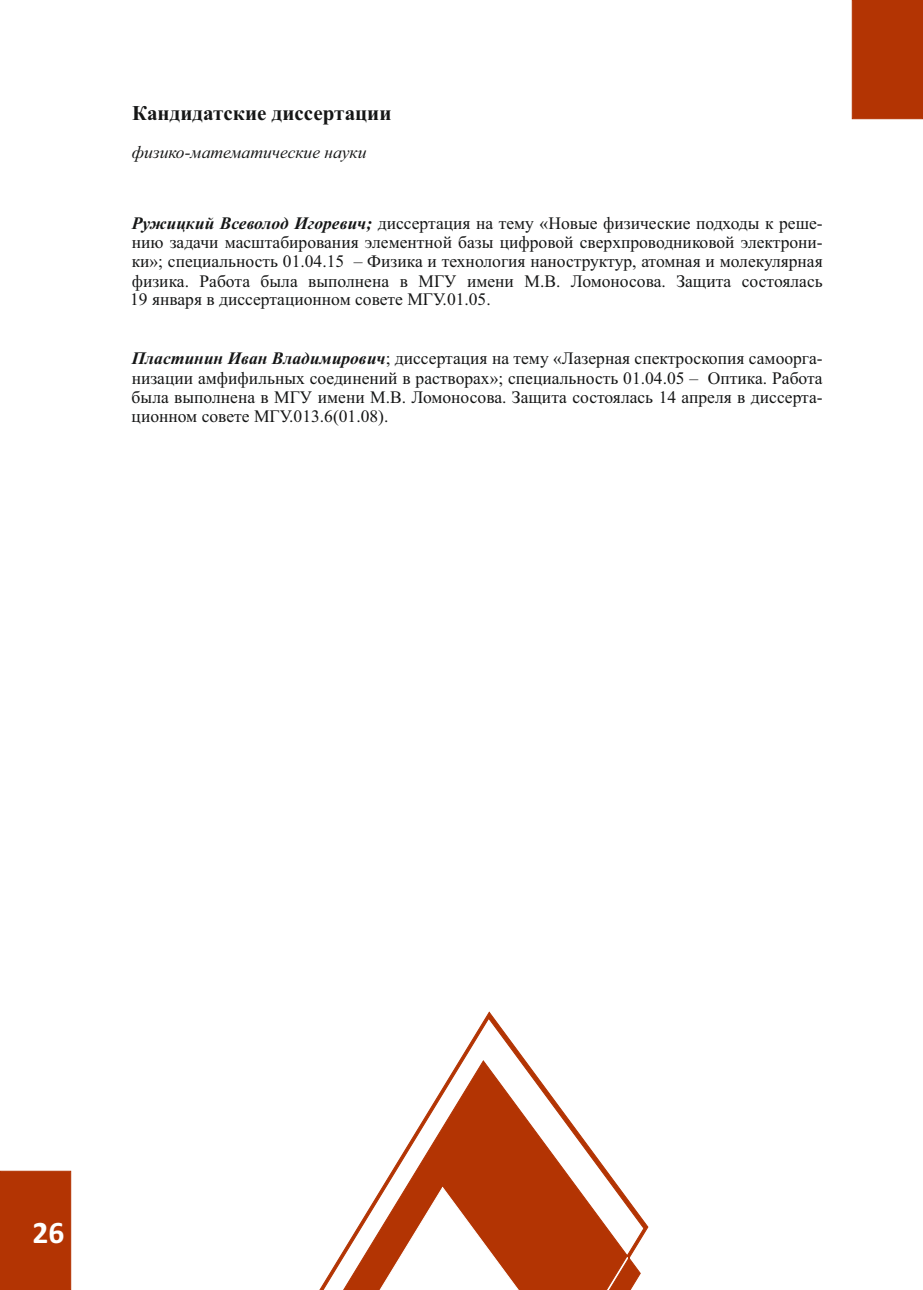
<style>
.page{position:relative;width:923px;height:1290px;background:#fff}
.page>*{position:absolute;margin:0;border:0;box-sizing:border-box;transform-origin:0 0}
.t1{font:700 31.5px "Calibri";color:#fff}
.t2{font:700 21px "Times New Roman";color:#151616}
.t3{font:17.5px/19.4px "Times New Roman";color:#151616;text-align:justify}
.t4{font:italic 17.5px "Times New Roman";color:#151616}
.s1{font-weight:700;font-style:italic}
</style>
<div class="page">
<div style="left:851px;top:0;width:72px;height:120px;background:#b33403"></div>
<div style="left:0;top:1170px;width:72px;height:120px;background:#b33403"></div>
<svg style="left:319px;top:1011px;width:330px;height:279px"></svg>
<p class="t2" style="left:132px;top:106px;width:261px">Кандидатские диссертации</p>
<p class="t4" style="left:132px;top:146px;width:236px">физико-математические науки</p>
<p class="t3" style="left:132px;top:215px;width:692px"><span class="s1">Ружицкий Всеволод Игоревич;</span> диссертация на тему «Новые физические подходы к реше&shy;нию задачи масштабирования элементной базы цифровой сверхпроводниковой электрони&shy;ки»; специальность 01.04.15 ‒ Физика и технология наноструктур, атомная и молекулярная физика. Работа была выполнена в МГУ имени М.В. Ломоносова. Защита состоялась</p>
<p class="t3" style="left:130px;top:292px;width:362px">19 января в диссертационном совете МГУ.01.05.</p>
<p class="t3" style="left:132px;top:350px;width:692px"><span class="s1">Пластинин Иван Владимирович</span>; диссертация на тему «Лазерная спектроскопия самоорга&shy;низации амфифильных соединений в растворах»; специальность 01.04.05 ‒ Оптика. Работа была выполнена в МГУ имени М.В. Ломоносова. Защита состоялась 14 апреля в диссерта&shy;ционном совете МГУ.013.6(01.08).</p>
<h1 class="t1" style="left:33px;top:1219px;width:33px">26</h1>
</div>
